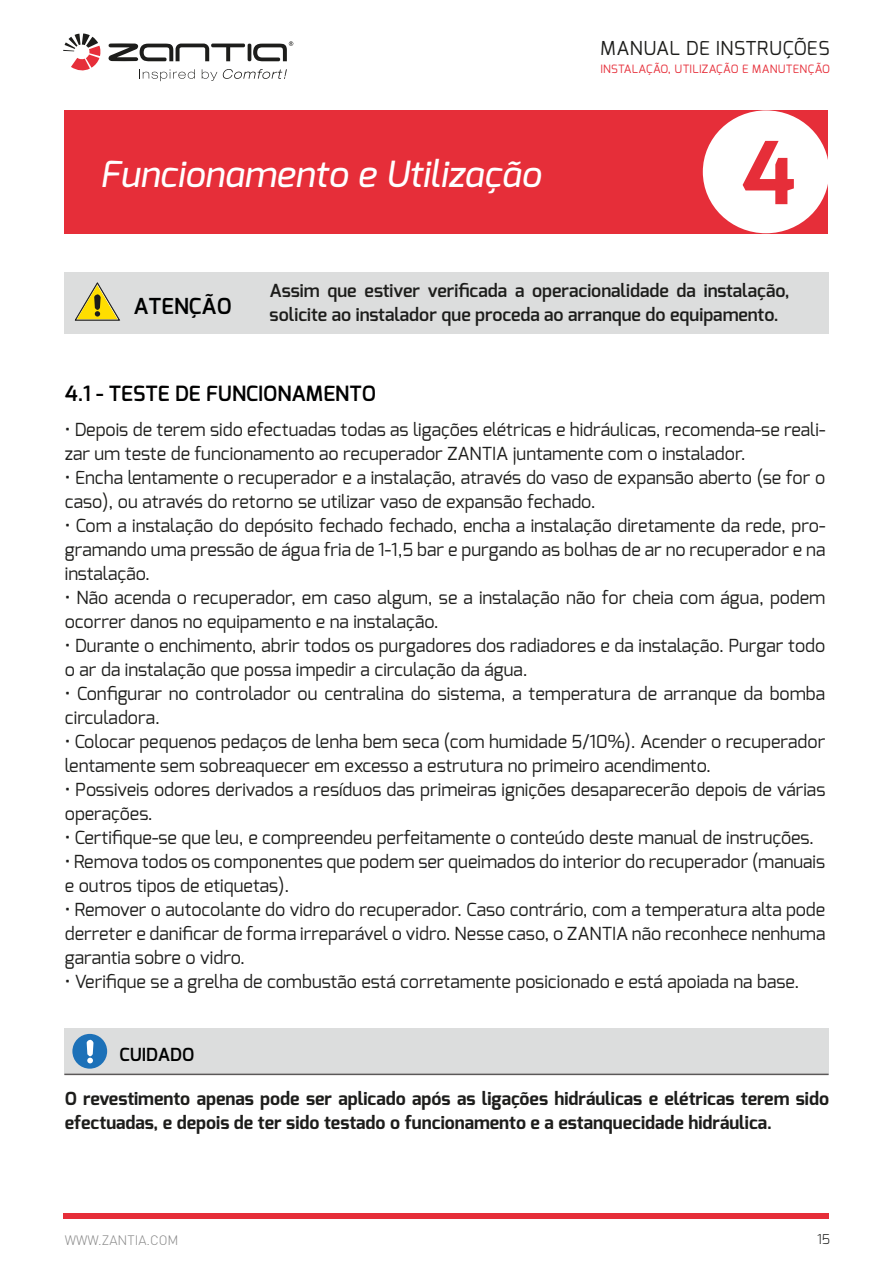
<style>
.page{position:relative;width:893px;height:1263px;background:#fff}
.page>*{position:absolute;margin:0;border:0;box-sizing:border-box;transform-origin:0 0}
.t1{font:700 86.7px "Exo";color:#e62e39}
.t2{font:italic 500 36px "Exo";color:#fff}
.t3{font:600 22.05px "Exo";color:#000101}
.t4{font:600 21px "Exo";color:#000101}
.t5{font:19.2px "Exo";letter-spacing:.03em;color:#1d1d1b}
.t6{font:18px/24px "Exo";color:#1d1d1b}
.t7{font:700 18px/24px "Exo";color:#1d1d1b}
.t8{font:600 18px/24px "Exo";color:#1d1d1b}
.t9{font:600 18px "Exo";color:#000101}
.t10{font:300 13.5px "DIN";color:#878787}
.t11{font:300 13.5px "Exo";color:#1d1d1b}
.t12{font:11.4px "Exo";letter-spacing:.03em;color:#e62e39}
</style>
<div class="page">
<div style="left:65px;top:110px;width:763px;height:123px;background:#e62e39"></div>
<div style="left:703px;top:110px;width:126px;height:123px;background:#fff;border-radius:50%"></div>
<div style="left:64px;top:272px;width:765px;height:61px;background:#dcdddd"></div>
<svg style="left:75px;top:283px;width:45px;height:37px"></svg>
<div style="left:64px;top:1028px;width:765px;height:46px;background:#dcdddd"></div>
<hr style="left:64px;top:1073px;width:765px;height:2px;background:#5b5858">
<div style="left:72px;top:1034px;width:35px;height:35px;background:#1d71b8;border-radius:50%"></div>
<svg style="left:87px;top:1040px;width:6px;height:23px"></svg>
<div style="left:64px;top:1214px;width:765px;height:5px;background:#e62e39"></div>
<svg style="left:142px;top:69px;width:53px;height:12px"></svg>
<svg style="left:202px;top:69px;width:15px;height:12px"></svg>
<svg style="left:223px;top:69px;width:64px;height:10px"></svg>
<svg style="left:253px;top:41px;width:40px;height:20px"></svg>
<hr style="left:248px;top:44px;width:3px;height:17px;background:#1d1d1b;border-radius:2px">
<hr style="left:211px;top:44px;width:34px;height:3px;background:#1d1d1b;border-radius:2px">
<svg style="left:63px;top:34px;width:38px;height:37px"></svg>
<svg style="left:108px;top:43px;width:101px;height:18px"></svg>
<h2 class="t2" style="left:100px;top:151px;width:443px">Funcionamento e Utilização</h2>
<p class="t5" style="left:600px;top:36px;width:231px">MANUAL DE INSTRUÇÕES</p>
<p class="t12" style="left:600px;top:62px;width:231px">INSTALAÇÃO, UTILIZAÇÃO E MANUTENÇÃO</p>
<h1 class="t1" style="left:741px;top:117px;width:55px">4</h1>
<p class="t3" style="left:134px;top:292px;width:99px">ATENÇÃO</p>
<p class="t8" style="left:270px;top:278px;width:521px">Assim que estiver verificada a operacionalidade da instalação, solicite ao instalador que proceda ao arranque do equipamento.</p>
<p class="t4" style="left:65px;top:380px;width:313px">4.1 - TESTE DE FUNCIONAMENTO</p>
<p class="t6" style="left:65px;top:417px;width:762px">• Depois de terem sido efectuadas todas as ligações elétricas e hidráulicas, recomenda-se reali&shy;zar um teste de funcionamento ao recuperador ZANTIA juntamente com o instalador.</p>
<p class="t6" style="left:65px;top:465px;width:762px">• Encha lentamente o recuperador e a instalação, através do vaso de expansão aberto (se for o caso), ou através do retorno se utilizar vaso de expansão fechado.</p>
<p class="t6" style="left:65px;top:513px;width:762px;text-align:justify">• Com a instalação do depósito fechado fechado, encha a instalação diretamente da rede, pro&shy;gramando uma pressão de água fria de 1-1,5 bar e purgando as bolhas de ar no recuperador e na instalação.</p>
<p class="t6" style="left:65px;top:585px;width:762px">• Não acenda o recuperador, em caso algum, se a instalação não for cheia com água, podem ocorrer danos no equipamento e na instalação.</p>
<p class="t6" style="left:65px;top:633px;width:762px">• Durante o enchimento, abrir todos os purgadores dos radiadores e da instalação. Purgar todo o ar da instalação que possa impedir a circulação da água.</p>
<p class="t6" style="left:65px;top:681px;width:762px">• Configurar no controlador ou centralina do sistema, a temperatura de arranque da bomba circuladora.</p>
<p class="t6" style="left:65px;top:729px;width:762px">• Colocar pequenos pedaços de lenha bem seca (com humidade 5/10%). Acender o recuperador lentamente sem sobreaquecer em excesso a estrutura no primeiro acendimento.</p>
<p class="t6" style="left:65px;top:777px;width:762px">• Possiveis odores derivados a resíduos das primeiras ignições desaparecerão depois de várias operações.</p>
<p class="t6" style="left:65px;top:825px;width:751px">• Certifique-se que leu, e compreendeu perfeitamente o conteúdo deste manual de instruções.</p>
<p class="t6" style="left:65px;top:849px;width:762px">• Remova todos os componentes que podem ser queimados do interior do recuperador (manuais e outros tipos de etiquetas).</p>
<p class="t6" style="left:65px;top:897px;width:762px;text-align:justify">• Remover o autocolante do vidro do recuperador. Caso contrário, com a temperatura alta pode derreter e danificar de forma irreparável o vidro. Nesse caso, o ZANTIA não reconhece nenhuma garantia sobre o vidro.</p>
<p class="t6" style="left:65px;top:969px;width:736px">• Verifique se a grelha de combustão está corretamente posicionado e está apoiada na base.</p>
<p class="t9" style="left:119px;top:1042px;width:76px">CUIDADO</p>
<p class="t7" style="left:65px;top:1086px;width:766px">O revestimento apenas pode ser aplicado após as ligações hidráulicas e elétricas terem sido efectuadas, e depois de ter sido testado o funcionamento e a estanquecidade hidráulica.</p>
<p class="t10" style="left:65px;top:1232px;width:115px">WWW.ZANTIA.COM</p>
<p class="t11" style="left:817px;top:1230px;width:14px">15</p>
</div>
